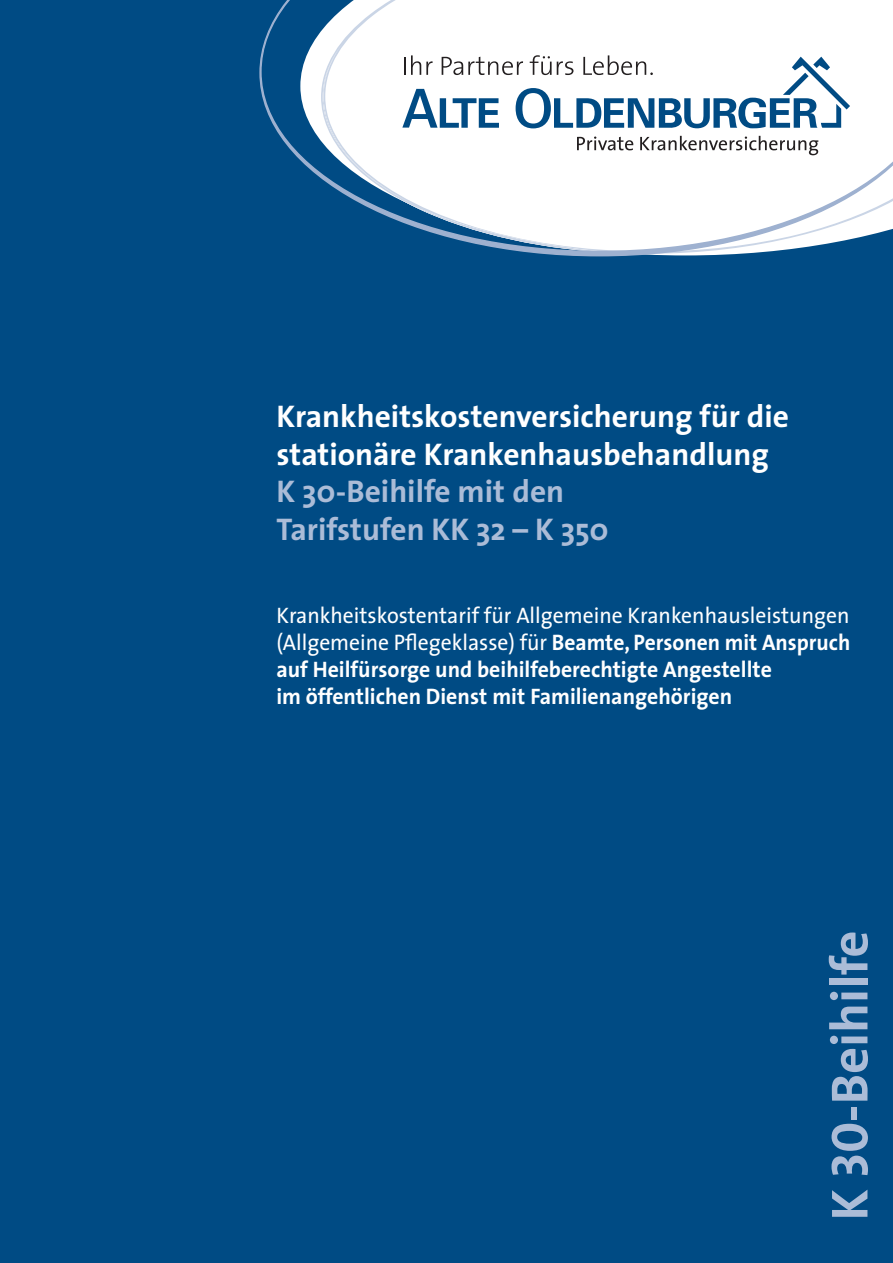
<style>
.page{position:relative;width:893px;height:1263px;background:#004b84}
.page>*{position:absolute;margin:0;border:0;box-sizing:border-box;transform-origin:0 0}
.t1{font:700 52.5px "The Sans";color:#abbcd7}
.t2{font:700 31.5px/37.8px "The Sans";color:#fff}
.t3{font:700 31.5px/37.8px "The Sans";color:#abbcd7}
.t4{font:700 22.5px/27px "The Sans";color:#fff;scale:.96 1}
.s1{font-weight:400}
.s2{font-family:"The Sans Bold Caps";font-weight:400}
</style>
<div class="page">
<svg style="left:260px;top:0;width:633px;height:240px"></svg>
<svg style="left:323px;top:43px;width:527px;height:210px;background:#d2dde7"></svg>
<h2 class="t2" style="left:276px;top:399px;width:514px">Krankheitskostenversicherung für die stationäre Krankenhausbehandlung</h2>
<h2 class="t3" style="left:276px;top:475px;width:334px">K 30-Beihilfe mit den<br>Tarifstufen KK 32 – K 350</h2>
<p class="t4" style="left:276px;top:603px;width:599px"><span class="s1">Krankheitskostentarif für Allgemeine Krankenhausleistungen (Allgemeine Pflegeklasse) für</span> Beamte, Personen mit Anspruch auf Heilfürsorge und beihilfeberechtigte Angestellte<br>im öffentlichen Dienst mit Familienangehörigen</p>
<h1 class="t1" style="left:826px;top:1220px;width:291px;rotate:-90deg"><span class="s2">K 30-</span>Beihilfe</h1>
</div>
